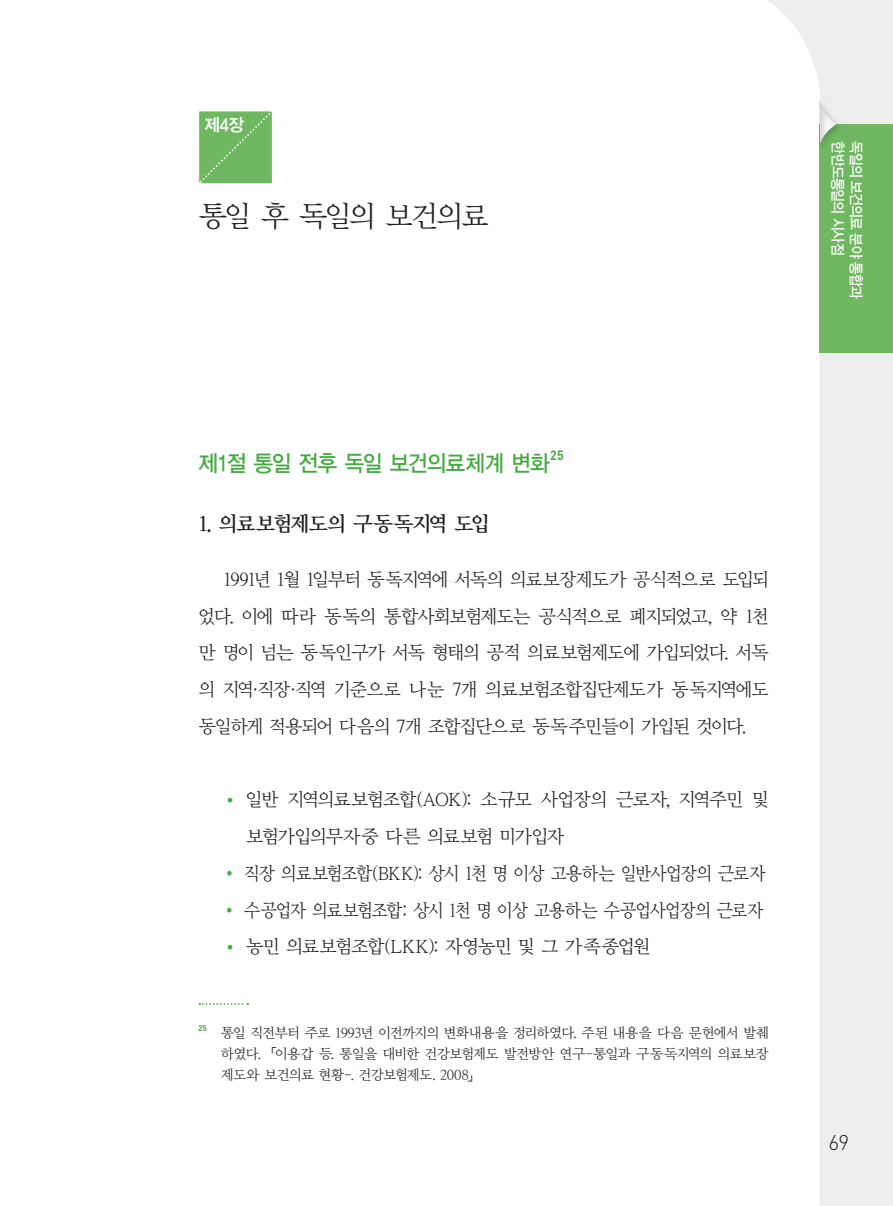
<style>
.page{position:relative;width:893px;height:1206px;background:#fff}
.page>*{position:absolute;margin:0;border:0;box-sizing:border-box;transform-origin:0 0}
._1장제목{font:29.75px "Ymjo 420";letter-spacing:-.155em;color:#231f20}
._1절{font:22.75px "YDIYGO330";letter-spacing:-.04em;color:#46aa42;scale:.93 1}
._1제목{font:21px "Ymjo 440";letter-spacing:-.15em;color:#231f20}
.t1{font:300 21px "DIN Pro";color:#231f20}
.본문{font:18.72px/36.8px "Ymjo 420";letter-spacing:-.135em;color:#231f20;text-align:justify}
.본문-2{font:18.72px "Ymjo 420";letter-spacing:-.135em;color:#231f20;scale:.93 1}
.본문-3{font:18.72px "Ymjo 420";letter-spacing:-.135em;color:#231f20;scale:.92 1}
.본문-4{font:18.72px "Ymjo 420";letter-spacing:-.105em;color:#231f20}
.t2{font:17.5px "YDIYGO340";color:#fff;scale:.95 1}
.t3{font:14.88px "YDIYGO330";letter-spacing:-.055em;color:#fff;scale:.93 1}
.각주내용{font:14px/21px "Ymjo 420";letter-spacing:-.125em;color:#231f20;text-align:justify}
.s1{font-family:"YDIYGO320"}
</style>
<div class="page">
<svg style="left:768px;top:0;width:125px;height:1205px;fill:#eeeeef"></svg>
<div style="left:820px;top:124px;width:73px;height:229px;background:#6fb760"></div>
<div style="left:817px;top:98px;width:27px;height:54px;background:#231f20;opacity:.21"></div>
<div style="left:819px;top:97px;width:21px;height:49px;background:#231f20;opacity:.24"></div>
<svg style="left:199px;top:1003px;width:49px;height:1px"></svg>
<svg style="left:199px;top:111px;width:73px;height:73px;background:#73b965"></svg>
<p class="t2" style="left:204px;top:115px;width:43px">제4장</p>
<p class="_1장제목" style="left:198px;top:201px;width:293px">통일 후 독일의 보건의료</p>
<p class="_1절" style="left:198px;top:450px;width:394px">제1절 통일 전후 독일 보건의료체계 변화<sup>25</sup></p>
<p class="_1제목" style="left:197px;top:513px;width:295px">1. 의료보험제도의 구동독지역 도입</p>
<p class="본문" style="left:198px;top:561px;width:574px;text-indent:25px">1991년 1월 1일부터 동독지역에 서독의 의료보장제도가 공식적으로 도입되 었다. 이에 따라 동독의 통합사회보험제도는 공식적으로 폐지되었고, 약 1천 만 명이 넘는 동독인구가 서독 형태의 공적 의료보험제도에 가입되었다. 서독 의 지역·직장·직역 기준으로 나눈 7개 의료보험조합집단제도가 동독지역에도 동일하게 적용되어 다음의 7개 조합집단으로 동독주민들이 가입된 것이다.</p>
<p class="본문" style="left:245px;top:782px;width:526px">일반 지역의료보험조합(AOK): 소규모 사업장의 근로자, 지역주민 및 보험가입의무자중 다른 의료보험 미가입자</p>
<p class="본문-2" style="left:244px;top:864px;width:563px">직장 의료보험조합(BKK): 상시 1천 명 이상 고용하는 일반사업장의 근로자</p>
<p class="본문-3" style="left:244px;top:900px;width:567px">수공업자 의료보험조합: 상시 1천 명 이상 고용하는 수공업사업장의 근로자</p>
<p class="본문-4" style="left:245px;top:937px;width:407px">농민 의료보험조합(LKK): 자영농민 및 그 가족종업원</p>
<p class="각주내용" style="left:220px;top:1023px;width:551px;text-indent:-22px"><sup>25</sup> 통일 직전부터 주로 1993년 이전까지의 변화내용을 정리하였다. 주된 내용을 다음 문헌에서 발췌 하였다. <span class="s1">「</span>이용갑 등. 통일을 대비한 건강보험제도 발전방안 연구-통일과 구동독지역의 의료보장 제도와 보건의료 현황-. 건강보험제도. 2008<span class="s1">」</span></p>
<p class="t3" style="left:846px;top:141px;width:124px;rotate:90deg">한반도통일의 시사점</p>
<p class="t3" style="left:864px;top:141px;width:171px;rotate:90deg">독일의 보건의료 분야 통합과</p>
<p class="t1" style="left:828px;top:1127px;width:22px">69</p>
</div>
